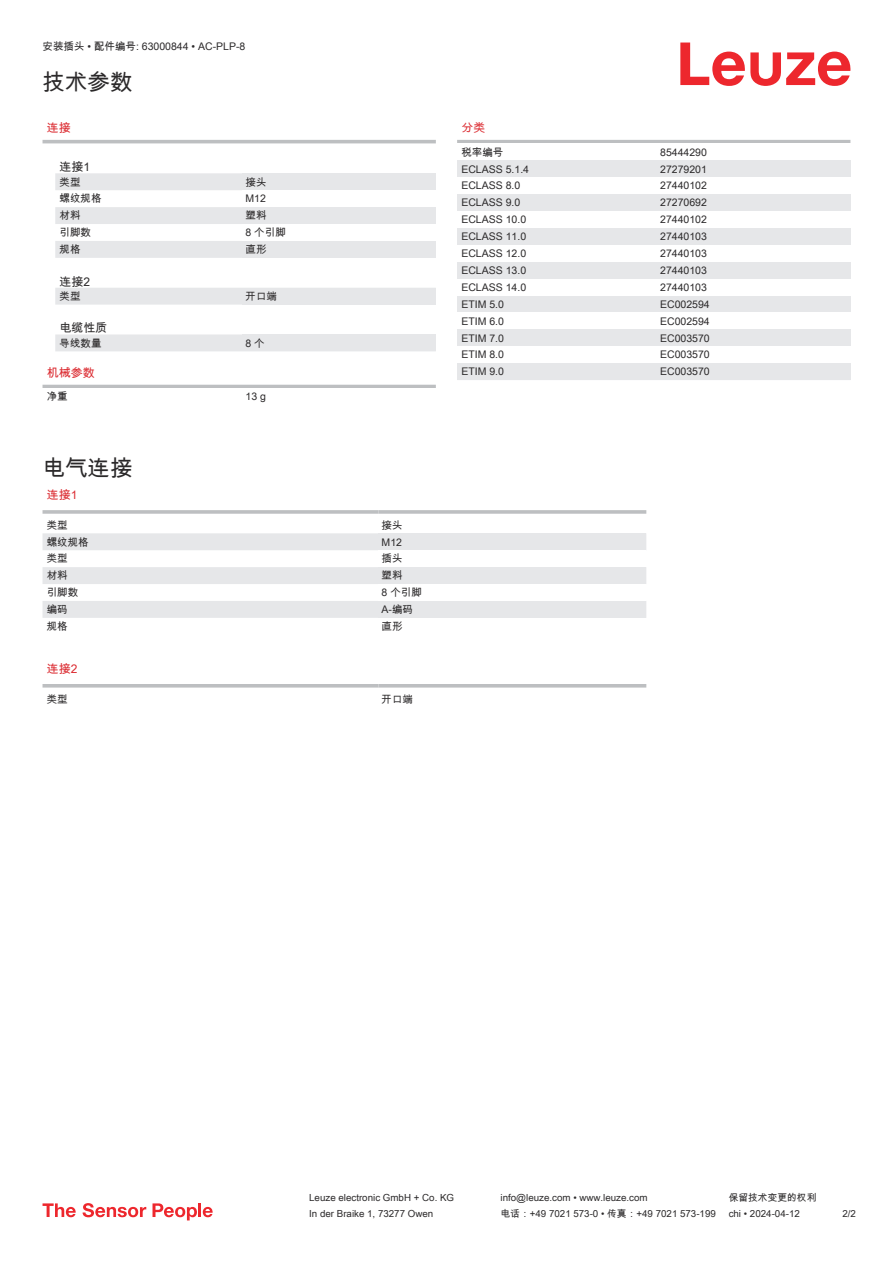
<style>
.page{position:relative;width:893px;height:1263px;background:#fff}
.page>*{position:absolute;margin:0;border:0;box-sizing:border-box;transform-origin:0 0}
.t1{font:22.5px "Arial Unicode MS";color:#2b292a}
.t2{font:12px "Arial Unicode MS";color:#db2a30}
.t3{font:12px "Arial Unicode MS";color:#2b292a}
.t4{font:10.5px "Arial Unicode MS";color:#2b292a}
.t5{font:9.75px "Arial Unicode MS";color:#2b292a}
</style>
<div class="page">
<svg style="left:680px;top:43px;width:170px;height:43px"></svg>
<svg style="left:43px;top:143px;width:393px;height:209px"></svg>
<svg style="left:55px;top:173px;width:381px;height:178px"></svg>
<hr style="left:43px;top:140px;width:393px;height:3px;background:#bdbfc1">
<div style="left:242px;top:173px;width:194px;height:17px;background:#e6e7e9"></div>
<div style="left:242px;top:190px;width:194px;height:17px;background:#fff"></div>
<div style="left:242px;top:207px;width:194px;height:17px;background:#e6e7e9"></div>
<div style="left:242px;top:224px;width:194px;height:17px;background:#fff"></div>
<div style="left:242px;top:241px;width:194px;height:17px;background:#e6e7e9"></div>
<div style="left:242px;top:288px;width:194px;height:17px;background:#e6e7e9"></div>
<div style="left:242px;top:334px;width:194px;height:17px;background:#e6e7e9"></div>
<hr style="left:43px;top:385px;width:393px;height:3px;background:#bdbfc1">
<svg style="left:43px;top:533px;width:335px;height:85px;fill:#e6e7e9"></svg>
<svg style="left:43px;top:510px;width:335px;height:4px"></svg>
<hr style="left:378px;top:510px;width:268px;height:4px;background:#c6c8c9">
<div style="left:378px;top:533px;width:268px;height:17px;background:#e6e7e9"></div>
<div style="left:378px;top:567px;width:268px;height:17px;background:#e6e7e9"></div>
<div style="left:378px;top:601px;width:268px;height:17px;background:#e6e7e9"></div>
<svg style="left:43px;top:687px;width:603px;height:1px"></svg>
<hr style="left:43px;top:684px;width:335px;height:3px;background:#bdbfc1">
<hr style="left:378px;top:684px;width:268px;height:3px;background:#bdbfc1">
<hr style="left:457px;top:140px;width:393px;height:3px;background:#bdbfc1">
<div style="left:457px;top:160px;width:200px;height:17px;background:#e6e7e9"></div>
<div style="left:657px;top:160px;width:193px;height:17px;background:#e6e7e9"></div>
<div style="left:457px;top:194px;width:200px;height:17px;background:#e6e7e9"></div>
<div style="left:657px;top:194px;width:193px;height:17px;background:#e6e7e9"></div>
<div style="left:457px;top:228px;width:200px;height:17px;background:#e6e7e9"></div>
<div style="left:657px;top:228px;width:193px;height:17px;background:#e6e7e9"></div>
<div style="left:457px;top:262px;width:200px;height:17px;background:#e6e7e9"></div>
<div style="left:657px;top:262px;width:193px;height:17px;background:#e6e7e9"></div>
<div style="left:457px;top:296px;width:200px;height:16px;background:#e6e7e9"></div>
<div style="left:657px;top:296px;width:193px;height:16px;background:#e6e7e9"></div>
<div style="left:457px;top:329px;width:200px;height:17px;background:#e6e7e9"></div>
<div style="left:657px;top:329px;width:193px;height:17px;background:#e6e7e9"></div>
<div style="left:457px;top:363px;width:200px;height:17px;background:#e6e7e9"></div>
<div style="left:657px;top:363px;width:193px;height:17px;background:#e6e7e9"></div>
<svg style="left:43px;top:1203px;width:33px;height:14px"></svg>
<svg style="left:83px;top:1203px;width:63px;height:14px"></svg>
<svg style="left:153px;top:1203px;width:44px;height:17px"></svg>
<hr style="left:198px;top:1203px;width:3px;height:14px;background:#ed272d">
<svg style="left:203px;top:1207px;width:10px;height:10px"></svg>
<p class="t4" style="left:43px;top:39px;width:204px">安装插头 • 配件编号: 63000844 • AC-PLP-8</p>
<h1 class="t1" style="left:43px;top:66px;width:91px">技术参数</h1>
<p class="t2" style="left:47px;top:119px;width:25px">连接</p>
<p class="t3" style="left:60px;top:158px;width:32px">连接1</p>
<p class="t4" style="left:60px;top:174px;width:22px">类型</p>
<p class="t4" style="left:246px;top:174px;width:22px">接头</p>
<p class="t4" style="left:60px;top:191px;width:43px">螺纹规格</p>
<p class="t4" style="left:246px;top:191px;width:22px">M12</p>
<p class="t4" style="left:60px;top:208px;width:22px">材料</p>
<p class="t4" style="left:246px;top:208px;width:22px">塑料</p>
<p class="t4" style="left:60px;top:225px;width:33px">引脚数</p>
<p class="t4" style="left:246px;top:225px;width:42px">8 个引脚</p>
<p class="t4" style="left:60px;top:242px;width:22px">规格</p>
<p class="t4" style="left:246px;top:242px;width:22px">直形</p>
<p class="t3" style="left:60px;top:273px;width:32px">连接2</p>
<p class="t4" style="left:60px;top:289px;width:22px">类型</p>
<p class="t4" style="left:246px;top:289px;width:33px">开口端</p>
<p class="t3" style="left:60px;top:319px;width:49px">电缆性质</p>
<p class="t4" style="left:60px;top:335px;width:43px">导线数量</p>
<p class="t4" style="left:246px;top:335px;width:21px">8 个</p>
<p class="t2" style="left:47px;top:364px;width:49px">机械参数</p>
<p class="t4" style="left:47px;top:389px;width:22px">净重</p>
<p class="t4" style="left:246px;top:389px;width:22px">13 g</p>
<h1 class="t1" style="left:43px;top:452px;width:91px">电气连接</h1>
<p class="t2" style="left:47px;top:486px;width:32px">连接1</p>
<p class="t4" style="left:47px;top:517px;width:22px">类型</p>
<p class="t4" style="left:382px;top:517px;width:22px">接头</p>
<p class="t4" style="left:47px;top:534px;width:43px">螺纹规格</p>
<p class="t4" style="left:382px;top:534px;width:22px">M12</p>
<p class="t4" style="left:47px;top:551px;width:22px">类型</p>
<p class="t4" style="left:382px;top:551px;width:22px">插头</p>
<p class="t4" style="left:47px;top:568px;width:22px">材料</p>
<p class="t4" style="left:382px;top:568px;width:22px">塑料</p>
<p class="t4" style="left:47px;top:585px;width:33px">引脚数</p>
<p class="t4" style="left:382px;top:585px;width:42px">8 个引脚</p>
<p class="t4" style="left:47px;top:602px;width:22px">编码</p>
<p class="t4" style="left:382px;top:602px;width:33px">A-编码</p>
<p class="t4" style="left:47px;top:619px;width:22px">规格</p>
<p class="t4" style="left:382px;top:619px;width:22px">直形</p>
<p class="t2" style="left:47px;top:660px;width:32px">连接2</p>
<p class="t4" style="left:47px;top:691px;width:22px">类型</p>
<p class="t4" style="left:382px;top:691px;width:33px">开口端</p>
<p class="t2" style="left:461px;top:119px;width:25px">分类</p>
<p class="t4" style="left:461px;top:144px;width:43px">税率编号</p>
<p class="t4" style="left:660px;top:144px;width:48px">85444290</p>
<p class="t4" style="left:461px;top:161px;width:69px">ECLASS 5.1.4</p>
<p class="t4" style="left:660px;top:161px;width:48px">27279201</p>
<p class="t4" style="left:461px;top:178px;width:60px">ECLASS 8.0</p>
<p class="t4" style="left:660px;top:178px;width:48px">27440102</p>
<p class="t4" style="left:461px;top:195px;width:60px">ECLASS 9.0</p>
<p class="t4" style="left:660px;top:195px;width:48px">27270692</p>
<p class="t4" style="left:461px;top:212px;width:66px">ECLASS 10.0</p>
<p class="t4" style="left:660px;top:212px;width:48px">27440102</p>
<p class="t4" style="left:461px;top:229px;width:66px">ECLASS 11.0</p>
<p class="t4" style="left:660px;top:229px;width:48px">27440103</p>
<p class="t4" style="left:461px;top:246px;width:66px">ECLASS 12.0</p>
<p class="t4" style="left:660px;top:246px;width:48px">27440103</p>
<p class="t4" style="left:461px;top:263px;width:66px">ECLASS 13.0</p>
<p class="t4" style="left:660px;top:263px;width:48px">27440103</p>
<p class="t4" style="left:461px;top:280px;width:66px">ECLASS 14.0</p>
<p class="t4" style="left:660px;top:280px;width:48px">27440103</p>
<p class="t4" style="left:461px;top:296px;width:44px">ETIM 5.0</p>
<p class="t4" style="left:660px;top:296px;width:51px">EC002594</p>
<p class="t4" style="left:461px;top:313px;width:44px">ETIM 6.0</p>
<p class="t4" style="left:660px;top:313px;width:51px">EC002594</p>
<p class="t4" style="left:461px;top:330px;width:44px">ETIM 7.0</p>
<p class="t4" style="left:660px;top:330px;width:51px">EC003570</p>
<p class="t4" style="left:461px;top:347px;width:44px">ETIM 8.0</p>
<p class="t4" style="left:660px;top:347px;width:51px">EC003570</p>
<p class="t4" style="left:461px;top:364px;width:44px">ETIM 9.0</p>
<p class="t4" style="left:660px;top:364px;width:51px">EC003570</p>
<p class="t5" style="left:309px;top:1191px;width:146px">Leuze electronic GmbH + Co. KG</p>
<p class="t5" style="left:501px;top:1191px;width:149px">info@leuze.com • www.leuze.com</p>
<p class="t5" style="left:729px;top:1191px;width:89px">保留技术变更的权利</p>
<p class="t5" style="left:309px;top:1206px;width:126px">In der Braike 1, 73277 Owen</p>
<p class="t5" style="left:501px;top:1206px;width:217px">电话：+49 7021 573-0 • 传真：+49 7021 573-199</p>
<p class="t5" style="left:729px;top:1206px;width:73px">chi • 2024-04-12</p>
<p class="t5" style="left:842px;top:1206px;width:15px">2/2</p>
</div>
